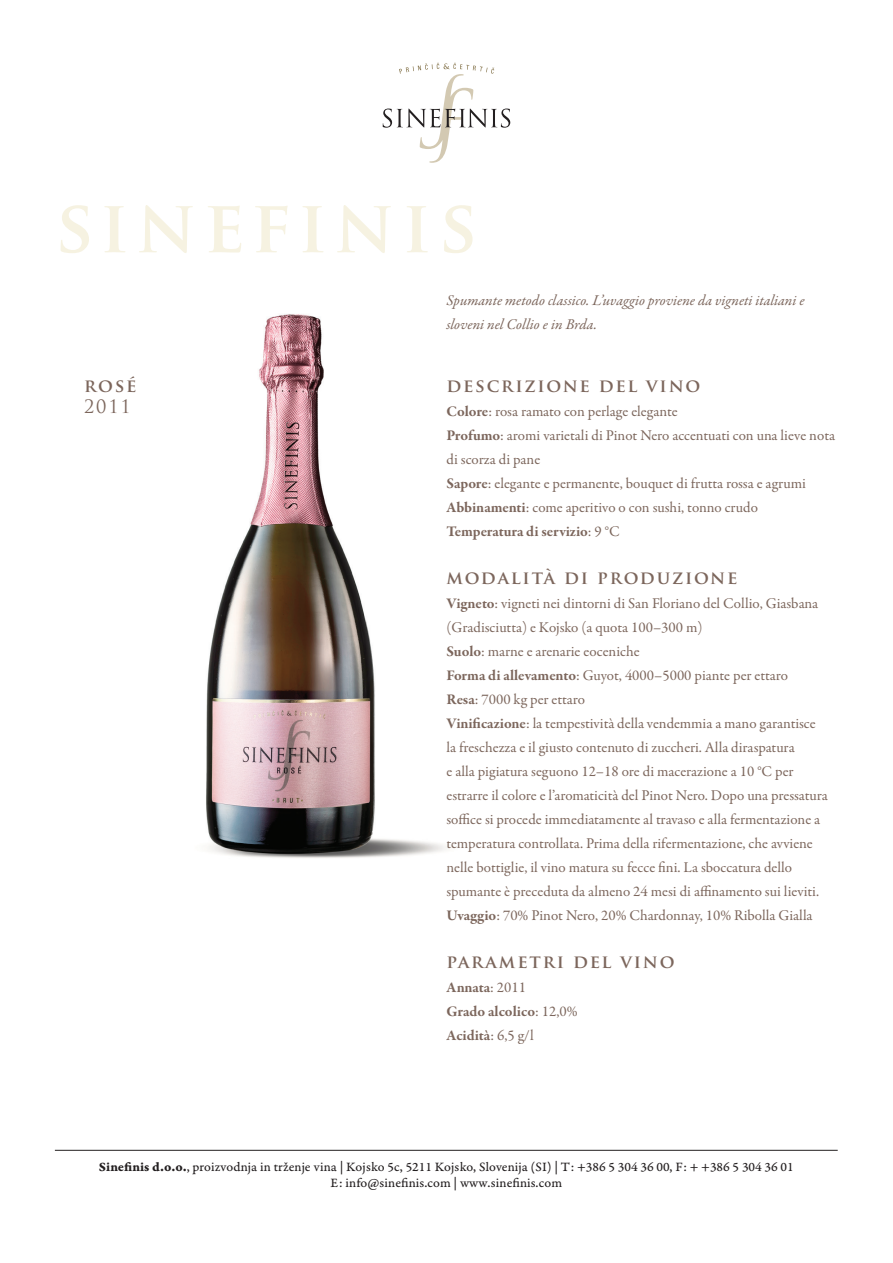
<style>
.page{position:relative;width:893px;height:1263px;background:#fff}
.page>*{position:absolute;margin:0;border:0;box-sizing:border-box;transform-origin:0 0}
.t1{font:700 72px "Trajan Pro";letter-spacing:.1em;color:#f6f2e1}
.t2{font:700 18px "Trajan Pro";letter-spacing:.1em;color:#7c665c}
.t3{font:18px "Trajan Pro";color:#7c665c}
.t4{font:15px/24px "Garamond Premr Pro";color:#7c665c}
.t5{font:italic 15px/24px "Garamond Premr Pro";color:#7c665c}
.t6{font:700 15px/24px "Garamond Premr Pro";color:#7c665c}
.t7{font:13.5px/16.2px "Garamond Premr Pro Capt";color:#231f20;text-align:center}
.s1{font-weight:700}
.s2{font-weight:400}
.s3{font-family:"Garamond Premr Pro Bd Capt"}
</style>
<div class="page">
<img style="left:206px;top:314px;width:241px;height:544px">
<hr style="left:55px;top:1150px;width:783px;height:1px;background:#231f20">
<svg style="left:383px;top:63px;width:127px;height:100px"></svg>
<h1 class="t1" style="left:55px;top:181px;width:424px">SINEFINIS</h1>
<p class="t2" style="left:84px;top:374px;width:54px">ROSÉ</p>
<p class="t3" style="left:84px;top:395px;width:48px">2011</p>
<p class="t5" style="left:446px;top:289px;width:360px">Spumante metodo classico. L’uvaggio proviene da vigneti italiani e sloveni nel Collio e in Brda.</p>
<p class="t2" style="left:446px;top:374px;width:255px">DESCRIZIONE DEL VINO</p>
<p class="t4" style="left:446px;top:399px;width:390px"><span class="s1">Colore</span>: rosa ramato con perlage elegante<br><span class="s1">Profumo</span>: aromi varietali di Pinot Nero accentuati con una lieve nota di scorza di pane<br><span class="s1">Sapore</span>: elegante e permanente, bouquet di frutta rossa e agrumi <span class="s1">Abbinamenti</span>: come aperitivo o con sushi, tonno crudo <span class="s1">Temperatura di servizio</span>: 9 °C</p>
<p class="t2" style="left:446px;top:566px;width:293px">MODALITÀ DI PRODUZIONE</p>
<p class="t4" style="left:446px;top:591px;width:383px"><span class="s1">Vigneto</span>: vigneti nei dintorni di San Floriano del Collio, Giasbana (Gradisciutta) e Kojsko (a quota 100–300 m)<br><span class="s1">Suolo</span>: marne e arenarie eoceniche<br><span class="s1">Forma di allevamento</span>: Guyot, 4000–5000 piante per ettaro<br><span class="s1">Resa</span>: 7000 kg per ettaro<br><span class="s1">Vinificazione</span>: la tempestività della vendemmia a mano garantisce la freschezza e il giusto contenuto di zuccheri. Alla diraspatura<br>e alla pigiatura seguono 12–18 ore di macerazione a 10 °C per estrarre il colore e l’aromaticità del Pinot Nero. Dopo una pressatura soffice si procede immediatamente al travaso e alla fermentazione a temperatura controllata. Prima della rifermentazione, che avviene nelle bottiglie, il vino matura su fecce fini. La sboccatura dello spumante è preceduta da almeno 24 mesi di affinamento sui lieviti.<br><span class="s1">Uvaggio</span>: 70% Pinot Nero, 20% Chardonnay, 10% Ribolla Gialla</p>
<p class="t2" style="left:446px;top:950px;width:230px">PARAMETRI DEL VINO</p>
<p class="t6" style="left:446px;top:975px;width:133px">Annata<span class="s2">: 2011<br></span>Grado alcolico<span class="s2">: 12,0%<br></span>Acidità<span class="s2">: 6,5 g/l</span></p>
<p class="t7" style="left:99px;top:1159px;width:696px"><span class="s3">Sinefinis d.o.o.</span>, proizvodnja in trženje vina | Kojsko 5c, 5211 Kojsko, Slovenija (SI) | T: +386 5 304 36 00, F: + +386 5 304 36 01<br>E: info@sinefinis.com | www.sinefinis.com</p>
</div>
